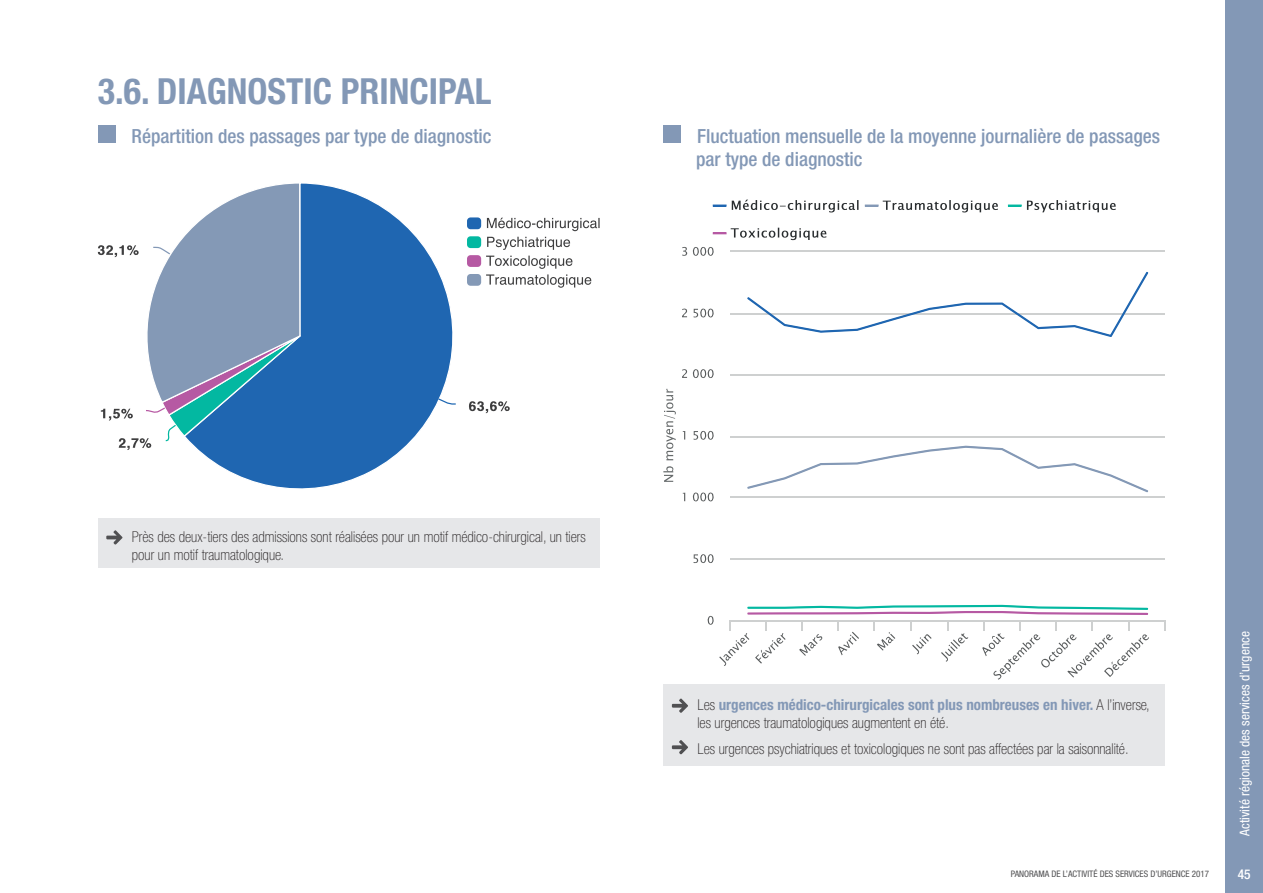
<style>
.page{position:relative;width:1263px;height:893px;background:#fff}
.page>*{position:absolute;margin:0;border:0;box-sizing:border-box;transform-origin:0 0}
.t1{font:700 condensed 36px "Helvetica Neue";color:#8398b6}
.t2{font:500 condensed 19.5px/23.4px "Helvetica Neue";color:#8398b6}
.t3{font:100 condensed 15px/18px "Helvetica Neue";color:#231f20}
.t4{font:condensed 13.5px "Helvetica Neue";color:#fff}
.t5{font:500 condensed 13.5px "Helvetica Neue";color:#fff}
.t6{font:condensed 9px "Helvetica Neue";color:#505052}
.s1{font-weight:700;color:#8398b6}
</style>
<div class="page">
<div style="left:1225px;top:0;width:38px;height:893px;background:#8398b6"></div>
<div style="left:663px;top:125px;width:18px;height:18px;background:#8398b6"></div>
<div style="left:98px;top:125px;width:17px;height:18px;background:#8398b6"></div>
<svg style="left:199px;top:185px;width:254px;height:304px"></svg>
<svg style="left:437px;top:397px;width:19px;height:8px"></svg>
<svg style="left:469px;top:401px;width:41px;height:12px"></svg>
<svg style="left:98px;top:183px;width:225px;height:267px"></svg>
<svg style="left:487px;top:218px;width:113px;height:13px"></svg>
<div style="left:467px;top:217px;width:14px;height:12px;background:#1f66b1;border-radius:4px"></div>
<svg style="left:487px;top:237px;width:83px;height:13px"></svg>
<div style="left:467px;top:236px;width:14px;height:12px;background:#03b8a1;border-radius:4px"></div>
<div style="left:467px;top:255px;width:14px;height:12px;background:#b659a3;border-radius:4px"></div>
<svg style="left:486px;top:256px;width:105px;height:32px"></svg>
<div style="left:467px;top:274px;width:14px;height:12px;background:#8499b6;border-radius:4px"></div>
<div style="left:98px;top:519px;width:502px;height:49px;background:#e6e7e9"></div>
<svg style="left:106px;top:530px;width:17px;height:15px"></svg>
<div style="left:663px;top:684px;width:502px;height:81px;background:#e6e7e9"></div>
<svg style="left:672px;top:698px;width:16px;height:15px"></svg>
<svg style="left:672px;top:740px;width:16px;height:14px"></svg>
<hr style="left:730px;top:559px;width:435px;height:1px;background:#ced0d0">
<hr style="left:730px;top:497px;width:435px;height:1px;background:#ced0d0">
<hr style="left:730px;top:436px;width:435px;height:1px;background:#ced0d0">
<hr style="left:730px;top:375px;width:435px;height:1px;background:#ced0d0">
<hr style="left:730px;top:313px;width:435px;height:1px;background:#ced0d0">
<hr style="left:730px;top:250px;width:435px;height:1px;background:#ced0d0">
<hr style="left:730px;top:620px;width:435px;height:1px;background:#ced0d0">
<svg style="left:663px;top:389px;width:13px;height:93px"></svg>
<svg style="left:746px;top:272px;width:403px;height:65px"></svg>
<svg style="left:747px;top:445px;width:401px;height:48px"></svg>
<svg style="left:713px;top:205px;width:13px;height:2px"></svg>
<svg style="left:732px;top:200px;width:126px;height:12px"></svg>
<svg style="left:865px;top:200px;width:133px;height:12px"></svg>
<svg style="left:1008px;top:200px;width:108px;height:12px"></svg>
<svg style="left:713px;top:228px;width:113px;height:12px"></svg>
<svg style="left:708px;top:604px;width:441px;height:76px"></svg>
<svg style="left:693px;top:554px;width:21px;height:9px"></svg>
<svg style="left:683px;top:492px;width:31px;height:9px"></svg>
<svg style="left:683px;top:431px;width:31px;height:9px"></svg>
<svg style="left:682px;top:369px;width:32px;height:9px"></svg>
<svg style="left:682px;top:309px;width:32px;height:8px"></svg>
<svg style="left:682px;top:247px;width:32px;height:9px"></svg>
<h1 class="t1" style="left:98px;top:70px;width:395px">3.6. DIAGNOSTIC PRINCIPAL</h1>
<h2 class="t2" style="left:132px;top:124px;width:361px">Répartition des passages par type de diagnostic</h2>
<h2 class="t2" style="left:696px;top:124px;width:465px">Fluctuation mensuelle de la moyenne journalière de passages par type de diagnostic</h2>
<p class="t3" style="left:132px;top:527px;width:455px">Près des deux-tiers des admissions sont réalisées pour un motif médico-chirurgical, un tiers pour un motif traumatologique.</p>
<p class="t3" style="left:697px;top:695px;width:454px">Les <span class="s1">urgences médico-chirurgicales sont plus nombreuses en hiver.</span> A l’inverse, les urgences traumatologiques augmentent en été.</p>
<p class="t3" style="left:697px;top:740px;width:433px">Les urgences psychiatriques et toxicologiques ne sont pas affectées par la saisonnalité.</p>
<p class="t6" style="left:1011px;top:869px;width:200px">PANORAMA DE L’ACTIVITÉ DES SERVICES D’URGENCE 2017</p>
<p class="t4" style="left:1237px;top:836px;width:206px;rotate:-90deg">Activité régionale des services d’urgence</p>
<p class="t5" style="left:1238px;top:866px;width:14px">45</p>
</div>
